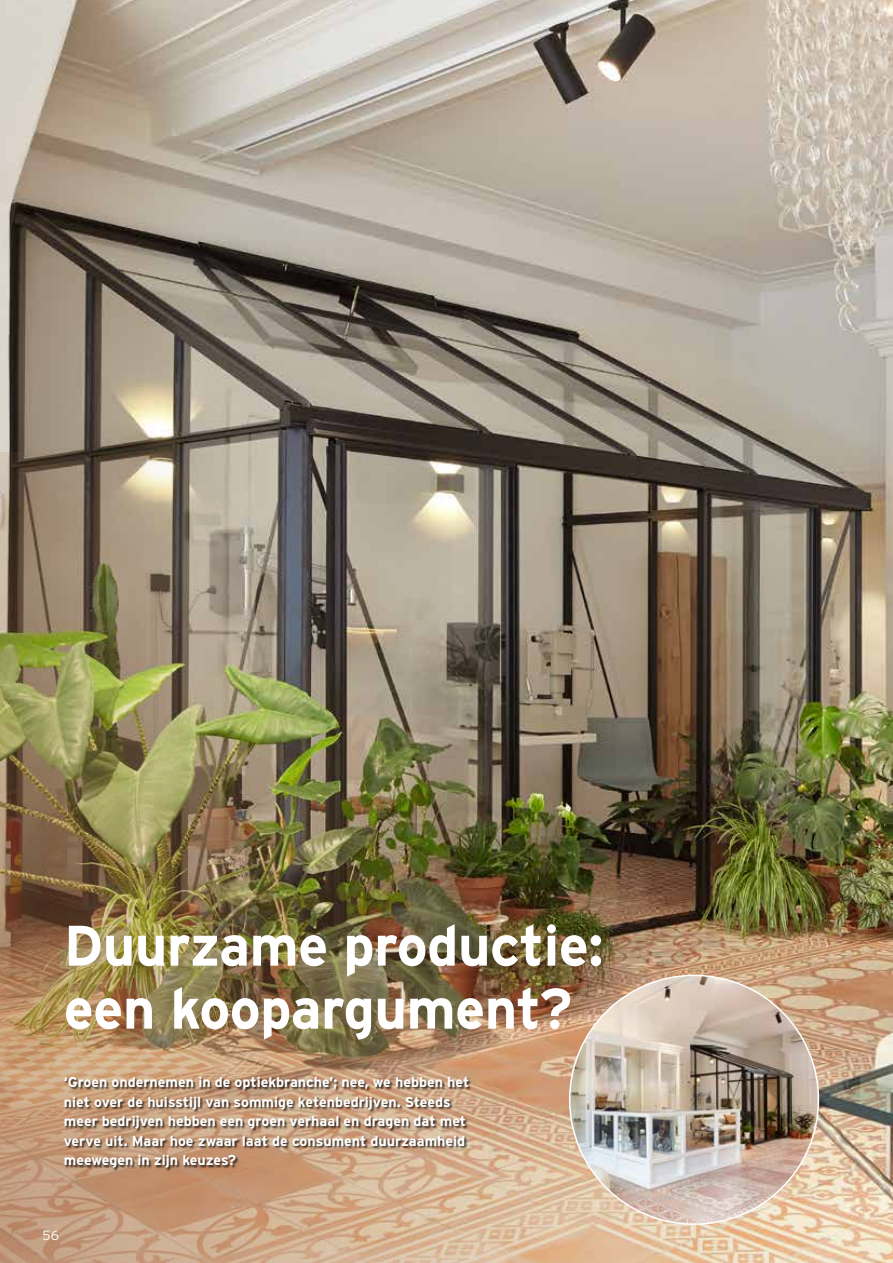
<style>
.page{position:relative;width:893px;height:1263px;background:#fff}
.page>*{position:absolute;margin:0;border:0;box-sizing:border-box;transform-origin:0 0}
.t1{font:700 57px/63px "Interstate";letter-spacing:-.01em;color:#fff}
.t2{font:700 14.25px/19.5px "Interstate";color:#fff}
.t3{font:300 13.5px "Interstate";color:#fff}
</style>
<div class="page">
<img style="left:0;top:0;width:893px;height:453px">
<img style="left:0;top:453px;width:893px;height:810px">
<div style="left:64px;top:1076px;width:408px;height:95px;background:#000;opacity:.75"></div>
<img style="left:570px;top:975px;width:248px;height:249px;border-radius:124px">
<h1 class="t1" style="left:64px;top:914px;width:541px">Duurzame productie: een koopargument?</h1>
<p class="t2" style="left:64px;top:1072px;width:407px">‘Groen ondernemen in de optiekbranche’; nee, we hebben het niet over de huisstijl van sommige ketenbedrijven. Steeds meer bedrijven hebben een groen verhaal en dragen dat met verve uit. Maar hoe zwaar laat de consument duurzaamheid meewegen in zijn keuzes?</p>
<p class="t3" style="left:43px;top:1227px;width:18px">56</p>
</div>
